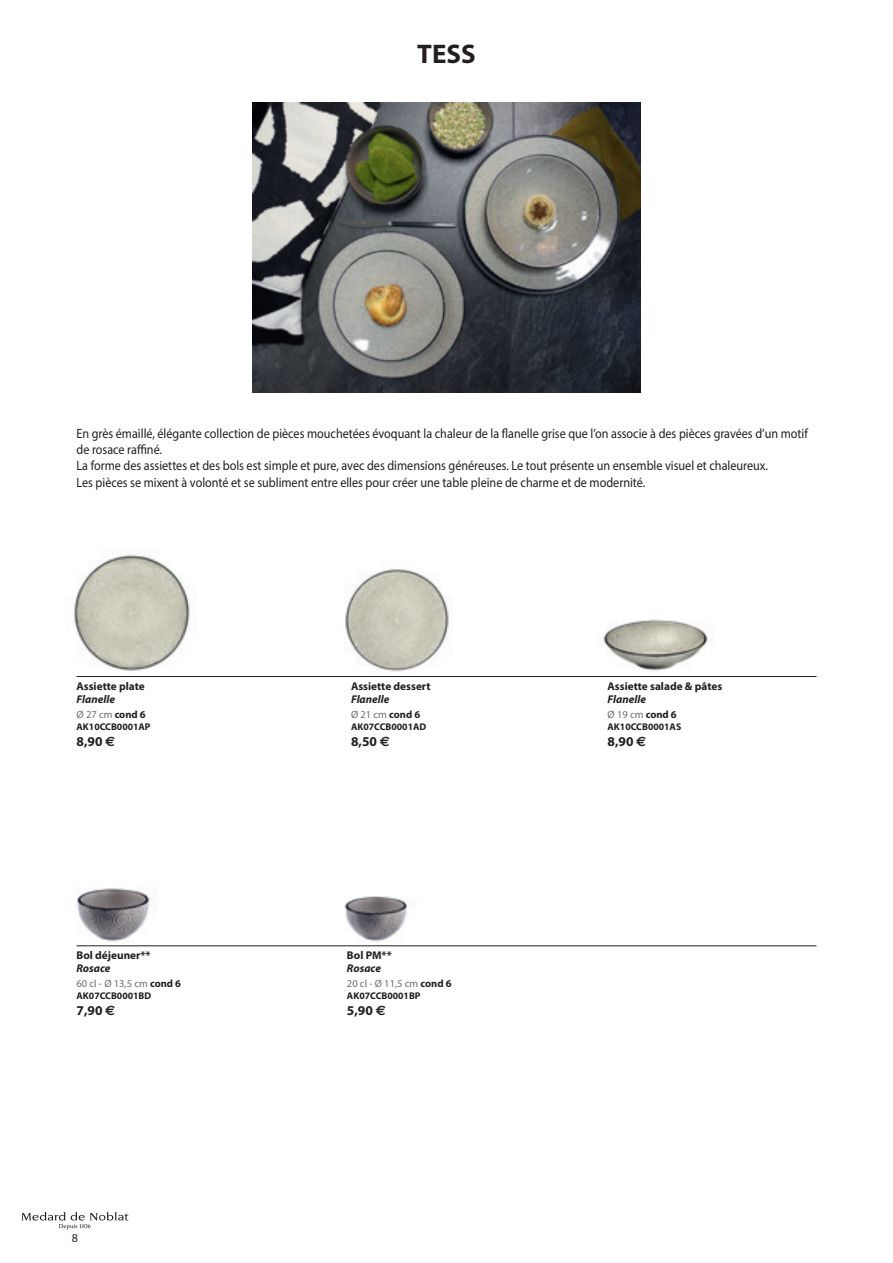
<style>
.page{position:relative;width:893px;height:1263px;background:#fff}
.page>*{position:absolute;margin:0;border:0;box-sizing:border-box;transform-origin:0 0}
.t1{font:700 27px "Myriad Pro";color:#231f20}
.t2{font:13.5px/16.2px "Myriad Pro";color:#231f20;scale:.9 1}
.t3{font:700 13.5px "Myriad Pro";color:#231f20}
.t4{font:12px "Myriad Pro";color:#231f20}
.t5{font:700 11.25px "Myriad Pro";color:#231f20}
.t6{font:italic 700 11.25px "Myriad Pro";color:#231f20}
.t7{font:10.5px "Myriad Pro";color:#6c6d70}
.t8{font:700 9.75px "Myriad Pro";color:#231f20}
.s1{font-weight:700;color:#231f20}
.s2{font-family:"Euro Sans"}
</style>
<div class="page">
<svg style="left:21px;top:1212px;width:107px;height:17px"></svg>
<img style="left:74px;top:552px;width:116px;height:119px">
<img style="left:75px;top:888px;width:77px;height:54px">
<img style="left:344px;top:896px;width:63px;height:46px">
<img style="left:345px;top:568px;width:105px;height:104px">
<img style="left:603px;top:619px;width:109px;height:52px">
<hr style="left:77px;top:676px;width:739px;height:1px;background:#231f20">
<hr style="left:77px;top:945px;width:739px;height:1px;background:#231f20">
<img style="left:253px;top:102px;width:387px;height:290px">
<h1 class="t1" style="left:417px;top:36px;width:60px">TESS</h1>
<p class="t2" style="left:77px;top:425px;width:814px">En grès émaillé, élégante collection de pièces mouchetées évoquant la chaleur de la flanelle grise que l’on associe à des pièces gravées d’un motif de rosace raffiné.<br>La forme des assiettes et des bols est simple et pure, avec des dimensions généreuses. Le tout présente un ensemble visuel et chaleureux.<br>Les pièces se mixent à volonté et se subliment entre elles pour créer une table pleine de charme et de modernité.</p>
<p class="t5" style="left:77px;top:678px;width:70px">Assiette plate</p>
<p class="t6" style="left:77px;top:692px;width:40px">Flanelle</p>
<p class="t7" style="left:77px;top:708px;width:71px">Ø 27 cm <span class="s1">cond 6</span></p>
<p class="t8" style="left:77px;top:720px;width:76px">AK10CCB0001AP</p>
<p class="t3" style="left:77px;top:733px;width:40px">8,90 <span class="s2">E</span></p>
<p class="t5" style="left:77px;top:948px;width:76px">Bol déjeuner**</p>
<p class="t6" style="left:77px;top:961px;width:36px">Rosace</p>
<p class="t7" style="left:77px;top:977px;width:106px">60 cl - Ø 13,5 cm <span class="s1">cond 6</span></p>
<p class="t8" style="left:77px;top:989px;width:76px">AK07CCB0001BD</p>
<p class="t3" style="left:77px;top:1002px;width:40px">7,90 <span class="s2">E</span></p>
<p class="t4" style="left:72px;top:1230px;width:8px">8</p>
<p class="t5" style="left:351px;top:678px;width:81px">Assiette dessert</p>
<p class="t6" style="left:351px;top:692px;width:40px">Flanelle</p>
<p class="t7" style="left:351px;top:708px;width:71px">Ø 21 cm <span class="s1">cond 6</span></p>
<p class="t8" style="left:351px;top:720px;width:77px">AK07CCB0001AD</p>
<p class="t3" style="left:351px;top:733px;width:40px">8,50 <span class="s2">E</span></p>
<p class="t5" style="left:347px;top:948px;width:46px">Bol PM**</p>
<p class="t6" style="left:347px;top:961px;width:36px">Rosace</p>
<p class="t7" style="left:347px;top:977px;width:106px">20 cl - Ø 11,5 cm <span class="s1">cond 6</span></p>
<p class="t8" style="left:347px;top:989px;width:75px">AK07CCB0001BP</p>
<p class="t3" style="left:347px;top:1002px;width:40px">5,90 <span class="s2">E</span></p>
<p class="t5" style="left:608px;top:678px;width:116px">Assiette salade &amp; pâtes</p>
<p class="t6" style="left:608px;top:692px;width:40px">Flanelle</p>
<p class="t7" style="left:608px;top:708px;width:71px">Ø 19 cm <span class="s1">cond 6</span></p>
<p class="t8" style="left:608px;top:720px;width:75px">AK10CCB0001AS</p>
<p class="t3" style="left:608px;top:733px;width:40px">8,90 <span class="s2">E</span></p>
</div>
